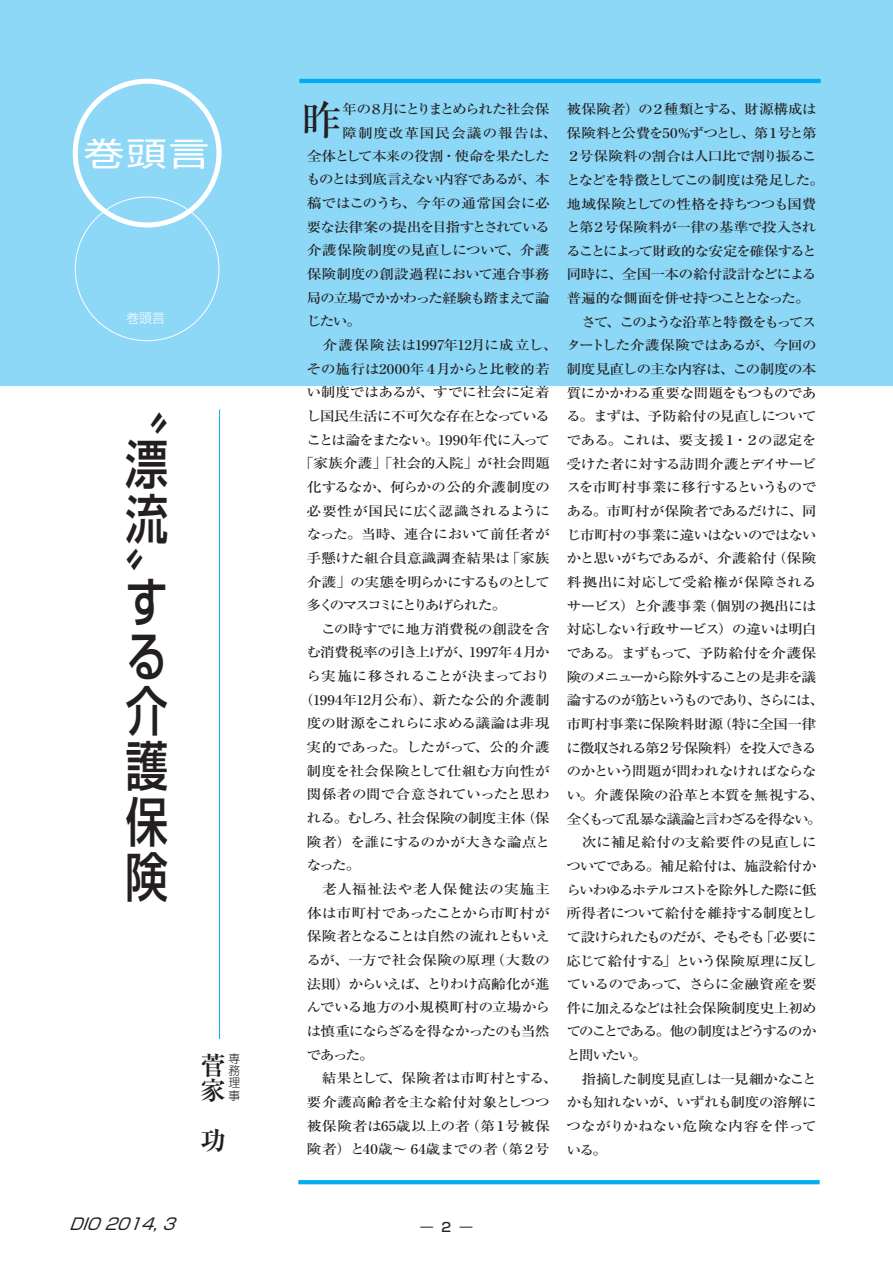
<style>
.page{position:relative;width:893px;height:1263px;background:#fff}
.page>*{position:absolute;margin:0;border:0;box-sizing:border-box;transform-origin:0 0}
.t1{font:500 53.1px/54.9px "Shin Go Pro";color:#231f20;text-align:justify;scale:.8 1}
.t2{font:500 40.35px "Ryumin Pro";color:#231f20}
.t3{font:32.25px "Shin Go Pro";color:#fff;scale:1.25 1}
.t4{font:700 25.5px/25px "Ryumin Pro";color:#231f20}
.t5{font:italic 15.9px "Shin Go Pro";color:#231f20}
.t6{font:500 13.35px/23.7px "Ryumin Pro";letter-spacing:-.055em;color:#231f20;scale:1.11 1}
.t7{font:500 13.35px "Ryumin Pro";letter-spacing:-.03em;color:#231f20;scale:1.11 1}
.t8{font:500 13.35px "Ryumin Pro";letter-spacing:-.035em;color:#231f20;scale:1.11 1}
.t9{font:500 13.35px "Ryumin Pro";letter-spacing:-.02em;color:#231f20;scale:1.11 1}
.t10{font:500 13.35px "Ryumin Pro";letter-spacing:-.085em;color:#231f20;scale:1.11 1}
.t11{font:500 13.35px "Ryumin Pro";letter-spacing:.005em;color:#231f20;scale:1.11 1}
.t12{font:500 13.35px "Ryumin Pro";letter-spacing:-.025em;color:#231f20;scale:1.11 1}
.t13{font:500 13.35px "Ryumin Pro";letter-spacing:-.075em;color:#231f20;scale:1.11 1}
.t14{font:500 13.35px "Ryumin Pro";letter-spacing:-.1em;color:#231f20;scale:1.11 1}
.t15{font:500 13.35px "Ryumin Pro";letter-spacing:-.08em;color:#231f20;scale:1.11 1}
.t16{font:500 13.35px "Ryumin Pro";letter-spacing:-.095em;color:#231f20;scale:1.11 1}
.t17{font:500 13.35px "Ryumin Pro";letter-spacing:-.115em;color:#231f20;scale:1.11 1}
.t18{font:500 13.35px "Ryumin Pro";letter-spacing:-.13em;color:#231f20;scale:1.11 1}
.t19{font:500 13.35px "Ryumin Pro";letter-spacing:-.09em;color:#231f20;scale:1.11 1}
.t20{font:500 13.35px "Ryumin Pro";letter-spacing:-.005em;color:#231f20;scale:1.11 1}
.t21{font:500 13.35px "Ryumin Pro";letter-spacing:-.015em;color:#231f20;scale:1.11 1}
.t22{font:500 13.35px "Ryumin Pro";letter-spacing:-.01em;color:#231f20;scale:1.11 1}
.t23{font:500 13.35px "Ryumin Pro";color:#231f20;scale:1.11 1}
.t24{font:500 13.35px "Ryumin Pro";letter-spacing:-.175em;color:#231f20;scale:1.11 1}
.t25{font:500 13.35px "Ryumin Pro";letter-spacing:.02em;color:#231f20;scale:1.11 1}
.t26{font:300 12.75px "Shin Go Pro";color:#fff}
.t27{font:500 12.75px "Shin Go Pro";color:#231f20}
.t28{font:300 11.7px/12.3px "Shin Go Pro";color:#231f20;text-align:justify}
</style>
<div class="page">
<div style="left:0;top:0;width:893px;height:386px;background:#8dd7f7"></div>
<hr style="left:219px;top:409px;width:1px;height:630px;background:#00aeef">
<div style="left:73px;top:79px;width:149px;height:148px;border:5px solid #fff;border-radius:50%"></div>
<svg style="left:298px;top:1180px;width:522px;height:4px;background:#04afef"></svg>
<hr style="left:299px;top:79px;width:522px;height:4px;background:#00aeef">
<h3 class="t3" style="left:84px;top:127px;width:102px">巻頭言</h3>
<p class="t26" style="left:126px;top:307px;width:40px">巻頭言</p>
<h1 class="t1" style="left:125px;top:375px;width:54px">“漂流”</h1>
<h1 class="t1" style="left:125px;top:568px;width:54px">する介護保険</h1>
<h3 class="t4" style="left:200px;top:1051px;width:26px">菅家</h3>
<p class="t28" style="left:229px;top:1051px;width:13px">専務理事</p>
<h3 class="t4" style="left:200px;top:1126px;width:26px">功</h3>
<p class="t5" style="left:69px;top:1210px;width:115px">DIO2014,3</p>
<h2 class="t2" style="left:301px;top:88px;width:42px">昨</h2>
<p class="t6" style="left:342px;top:97px;width:195px">年の８月にとりまとめられた社会保障制度改革国民会議の報告は、</p>
<p class="t13" style="left:307px;top:145px;width:221px">全体として本来の役割・使命を果たした</p>
<p class="t14" style="left:306px;top:169px;width:221px">ものとは到底言えない内容であるが、本</p>
<p class="t21" style="left:307px;top:193px;width:221px">稿ではこのうち、今年の通常国会に必</p>
<p class="t15" style="left:307px;top:216px;width:221px">要な法律案の提出を目指すとされている</p>
<p class="t7" style="left:307px;top:240px;width:221px">介護保険制度の見直しについて、介護</p>
<p class="t6" style="left:307px;top:261px;width:221px">保険制度の創設過程において連合事務</p>
<p class="t16" style="left:307px;top:287px;width:220px">局の立場でかかわった経験も踏まえて論</p>
<p class="t6" style="left:306px;top:308px;width:51px">じたい。</p>
<p class="t11" style="left:307px;top:334px;width:227px">　介護保険法は1997年12月に成立し、</p>
<p class="t7" style="left:307px;top:358px;width:221px">その施行は2000年４月からと比較的若</p>
<p class="t8" style="left:306px;top:382px;width:221px">い制度ではあるが、すでに社会に定着</p>
<p class="t10" style="left:306px;top:405px;width:221px">し国民生活に不可欠な存在となっている</p>
<p class="t10" style="left:306px;top:429px;width:221px">ことは論をまたない。1990年代に入って</p>
<p class="t8" style="left:299px;top:453px;width:227px">「家族介護」「社会的入院」が社会問題</p>
<p class="t9" style="left:307px;top:476px;width:221px">化するなか、何らかの公的介護制度の</p>
<p class="t11" style="left:307px;top:500px;width:221px">必要性が国民に広く認識されるように</p>
<p class="t9" style="left:306px;top:524px;width:221px">なった。当時、連合において前任者が</p>
<p class="t12" style="left:307px;top:547px;width:221px">手懸けた組合員意識調査結果は「家族</p>
<p class="t17" style="left:307px;top:571px;width:221px">介護」の実態を明らかにするものとして</p>
<p class="t24" style="left:307px;top:595px;width:182px">多くのマスコミにとりあげられた。</p>
<p class="t6" style="left:307px;top:616px;width:220px">　この時すでに地方消費税の創設を含</p>
<p class="t6" style="left:306px;top:640px;width:221px">む消費税率の引き上げが、1997年４月か</p>
<p class="t6" style="left:306px;top:663px;width:221px">ら実施に移されることが決まっており</p>
<p class="t9" style="left:299px;top:689px;width:228px">（1994年12月公布）、新たな公的介護制</p>
<p class="t8" style="left:307px;top:713px;width:221px">度の財源をこれらに求める議論は非現</p>
<p class="t22" style="left:307px;top:737px;width:221px">実的であった。したがって、公的介護</p>
<p class="t7" style="left:307px;top:760px;width:221px">制度を社会保険として仕組む方向性が</p>
<p class="t8" style="left:306px;top:784px;width:221px">関係者の間で合意されていったと思わ</p>
<p class="t6" style="left:307px;top:805px;width:221px">れる。むしろ、社会保険の制度主体（保</p>
<p class="t7" style="left:307px;top:831px;width:221px">険者）を誰にするのかが大きな論点と</p>
<p class="t6" style="left:306px;top:852px;width:50px">なった。</p>
<p class="t25" style="left:307px;top:878px;width:221px">　老人福祉法や老人保健法の実施主</p>
<p class="t7" style="left:307px;top:902px;width:220px">体は市町村であったことから市町村が</p>
<p class="t18" style="left:307px;top:926px;width:221px">保険者となることは自然の流れともいえ</p>
<p class="t23" style="left:306px;top:949px;width:221px">るが、一方で社会保険の原理（大数の</p>
<p class="t19" style="left:307px;top:973px;width:221px">法則）からいえば、とりわけ高齢化が進</p>
<p class="t8" style="left:306px;top:997px;width:221px">んでいる地方の小規模町村の立場から</p>
<p class="t10" style="left:306px;top:1020px;width:221px">は慎重にならざるを得なかったのも当然</p>
<p class="t6" style="left:307px;top:1042px;width:62px">であった。</p>
<p class="t7" style="left:307px;top:1068px;width:227px">　結果として、保険者は市町村とする、</p>
<p class="t12" style="left:307px;top:1091px;width:221px">要介護高齢者を主な給付対象としつつ</p>
<p class="t20" style="left:307px;top:1115px;width:221px">被保険者は65歳以上の者（第１号被保</p>
<p class="t9" style="left:307px;top:1139px;width:221px">険者）と40歳～ 64歳までの者（第２号</p>
<p class="t6" style="left:566px;top:96px;width:234px">被保険者）の２種類とする、財源構成は保険料と公費を50％ずつとし、第１号と第<br>２号保険料の割合は人口比で割り振ることなどを特徴としてこの制度は発足した。地域保険としての性格を持ちつつも国費と第２号保険料が一律の基準で投入されることによって財政的な安定を確保すると同時に、全国一本の給付設計などによる普遍的な側面を併せ持つこととなった。　さて、このような沿革と特徴をもってスタートした介護保険ではあるが、今回の制度見直しの主な内容は、この制度の本質にかかわる重要な問題をもつものである。まずは、予防給付の見直しについてである。これは、要支援１・２の認定を受けた者に対する訪問介護とデイサービスを市町村事業に移行するというものである。市町村が保険者であるだけに、同じ市町村の事業に違いはないのではないかと思いがちであるが、介護給付（保険料拠出に対応して受給権が保障されるサービス）と介護事業（個別の拠出には対応しない行政サービス）の違いは明白である。まずもって、予防給付を介護保険のメニューから除外することの是非を議論するのが筋というものであり、さらには、市町村事業に保険料財源（特に全国一律に徴収される第２号保険料）を投入できるのかという問題が問われなければならない。介護保険の沿革と本質を無視する、全くもって乱暴な議論と言わざるを得ない。　次に補足給付の支給要件の見直しについてである。補足給付は、施設給付からいわゆるホテルコストを除外した際に低所得者について給付を維持する制度として設けられたものだが、そもそも「必要に応じて給付する」という保険原理に反しているのであって、さらに金融資産を要件に加えるなどは社会保険制度史上初めてのことである。他の制度はどうするのかと問いたい。<br>　指摘した制度見直しは一見細かなことかも知れないが、いずれも制度の溶解につながりかねない危険な内容を伴っている。</p>
<p class="t27" style="left:420px;top:1216px;width:54px">― 2 ―</p>
</div>
